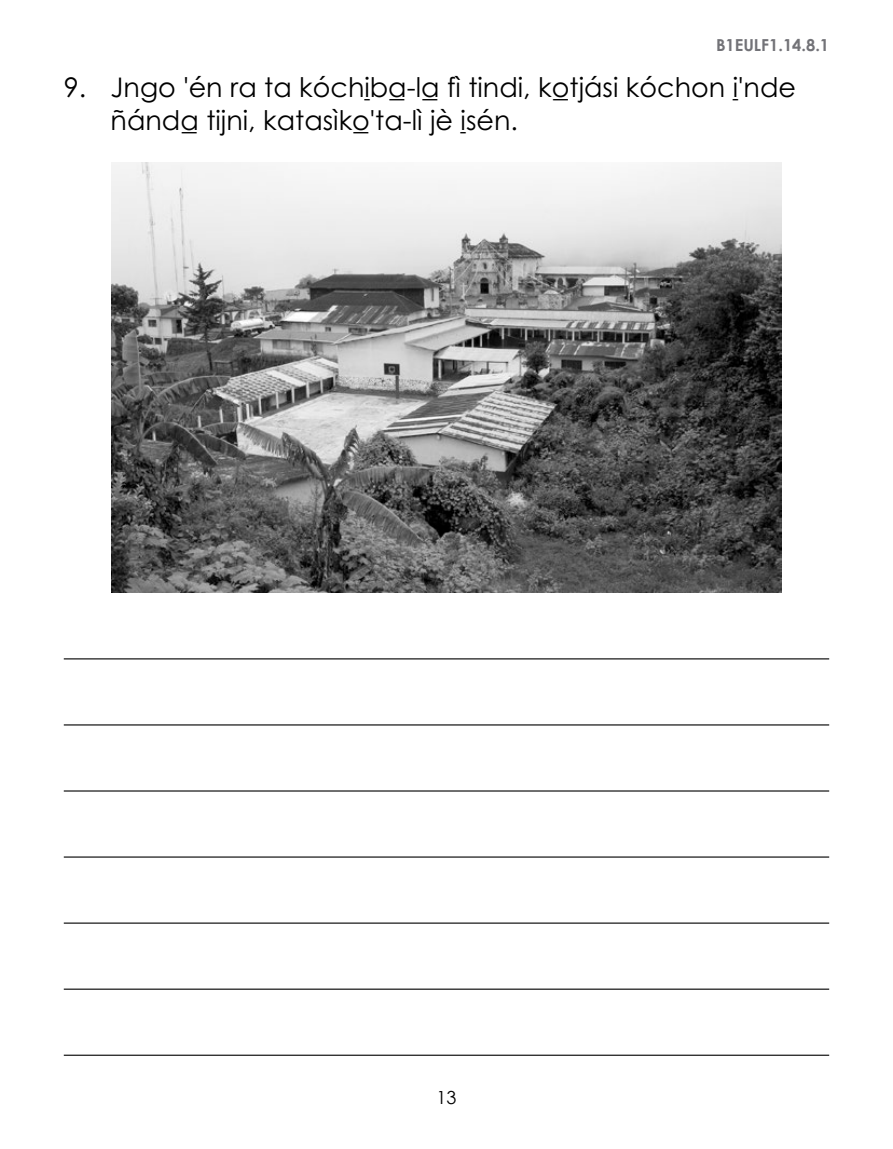
<style>
.page{position:relative;width:893px;height:1149px;background:#fff}
.page>*{position:absolute;margin:0;border:0;box-sizing:border-box;transform-origin:0 0}
.t1{font:27px/33px "Mazat Century Gothic";color:#000}
.t2{font:18px "Century Gothic";color:#000}
.t3{font:700 16.5px "Century Gothic";color:#727277}
</style>
<div class="page">
<hr style="left:64px;top:658px;width:765px;height:1px;background:#000">
<hr style="left:64px;top:724px;width:765px;height:1px;background:#000">
<hr style="left:64px;top:790px;width:765px;height:1px;background:#000">
<hr style="left:64px;top:856px;width:765px;height:1px;background:#000">
<hr style="left:64px;top:922px;width:765px;height:1px;background:#000">
<hr style="left:64px;top:988px;width:765px;height:1px;background:#000">
<hr style="left:64px;top:1054px;width:765px;height:1px;background:#000">
<img style="left:111px;top:163px;width:671px;height:429px">
<p class="t3" style="left:716px;top:34px;width:115px">B1EULF1.14.8.1</p>
<p class="t1" style="left:111px;top:70px;width:687px;text-indent:-47px">9. Jngo 'én ra ta kóchîbâ‑lâ fì tindi, kôtjási kóchon î'nde ñándâ tijni, katasìkô'ta‑lì jè îsén.</p>
<p class="t2" style="left:436px;top:1086px;width:21px">13</p>
</div>
